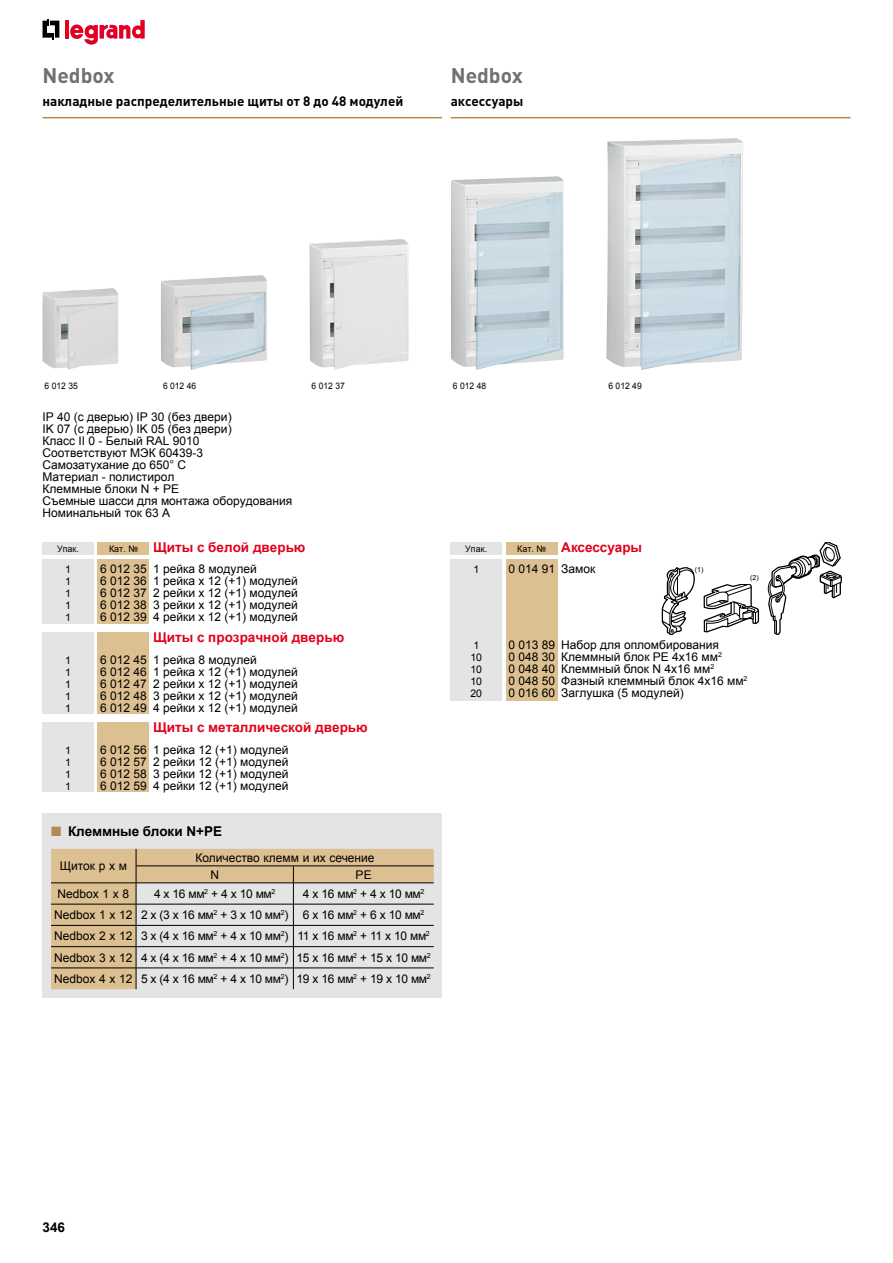
<style>
.page{position:relative;width:893px;height:1263px;background:#fff}
.page>*{position:absolute;margin:0;border:0;box-sizing:border-box;transform-origin:0 0}
.t1{font:700 21px "DIN Pro";color:#707172}
.t2{font:700 13.5px "Arial";color:#e2001a}
.t3{font:700 13.5px "DIN Pro";color:#000}
.t4{font:700 13.5px "Arial";color:#000}
.t5{font:12px/12px "Arial";color:#000}
.t6{font:12px/21.3px "Arial";letter-spacing:-.03em;color:#000}
.t7{font:10.5px "Arial";color:#000}
.t8{font:9px "Arial";color:#000;scale:.95 1}
.t9{font:9px "Arial";color:#000}
.t10{font:7.05px "Arial";color:#000}
.s1{font-weight:400;font-size:9px;color:#000}
.s2{color:#b78853}
</style>
<div class="page">
<svg style="left:43px;top:19px;width:16px;height:20px"></svg>
<hr style="left:65px;top:20px;width:4px;height:18px;background:#e2001a">
<svg style="left:70px;top:20px;width:75px;height:25px"></svg>
<div style="left:43px;top:813px;width:399px;height:185px;background:#e3e4e4"></div>
<img style="left:42px;top:288px;width:76px;height:82px">
<img style="left:161px;top:275px;width:106px;height:95px">
<img style="left:309px;top:239px;width:99px;height:131px">
<img style="left:606px;top:138px;width:137px;height:232px">
<img style="left:451px;top:176px;width:113px;height:194px">
<div style="left:43px;top:542px;width:51px;height:13px;background:#e3e4e4"></div>
<div style="left:98px;top:542px;width:51px;height:13px;background:#ddc091"></div>
<div style="left:98px;top:559px;width:51px;height:65px;background:#ddc091"></div>
<div style="left:43px;top:559px;width:51px;height:65px;background:#e3e4e4"></div>
<div style="left:98px;top:723px;width:51px;height:69px;background:#ddc091"></div>
<div style="left:43px;top:723px;width:51px;height:69px;background:#e3e4e4"></div>
<div style="left:98px;top:632px;width:51px;height:82px;background:#ddc091"></div>
<div style="left:43px;top:632px;width:51px;height:82px;background:#e3e4e4"></div>
<div style="left:506px;top:542px;width:51px;height:13px;background:#ddc091"></div>
<div style="left:451px;top:542px;width:51px;height:13px;background:#e3e4e4"></div>
<div style="left:506px;top:559px;width:51px;height:141px;background:#ddc091"></div>
<div style="left:451px;top:559px;width:51px;height:141px;background:#e3e4e4"></div>
<svg style="left:704px;top:584px;width:55px;height:49px"></svg>
<svg style="left:661px;top:568px;width:34px;height:67px"></svg>
<svg style="left:768px;top:542px;width:74px;height:93px"></svg>
<svg style="left:51px;top:849px;width:383px;height:140px"></svg>
<hr style="left:136px;top:865px;width:157px;height:1px;background:#000">
<hr style="left:293px;top:865px;width:141px;height:1px;background:#000">
<hr style="left:51px;top:883px;width:85px;height:1px;background:#000">
<hr style="left:136px;top:883px;width:157px;height:1px;background:#000">
<hr style="left:293px;top:883px;width:141px;height:1px;background:#000">
<hr style="left:51px;top:904px;width:85px;height:1px;background:#000">
<hr style="left:136px;top:904px;width:157px;height:1px;background:#000">
<hr style="left:293px;top:904px;width:141px;height:1px;background:#000">
<hr style="left:51px;top:925px;width:85px;height:1px;background:#000">
<hr style="left:136px;top:925px;width:157px;height:1px;background:#000">
<hr style="left:293px;top:925px;width:141px;height:1px;background:#000">
<hr style="left:51px;top:946px;width:85px;height:1px;background:#000">
<hr style="left:136px;top:946px;width:157px;height:1px;background:#000">
<hr style="left:293px;top:946px;width:141px;height:1px;background:#000">
<hr style="left:51px;top:968px;width:85px;height:1px;background:#000">
<hr style="left:136px;top:968px;width:157px;height:1px;background:#000">
<svg style="left:136px;top:849px;width:1px;height:140px"></svg>
<hr style="left:293px;top:968px;width:141px;height:1px;background:#000">
<svg style="left:293px;top:866px;width:1px;height:123px"></svg>
<hr style="left:43px;top:117px;width:399px;height:1px;background:#b78853">
<hr style="left:451px;top:117px;width:399px;height:1px;background:#b78853">
<p class="t1" style="left:43px;top:61px;width:74px">Nedbox</p>
<p class="t3" style="left:43px;top:92px;width:362px">накладные распределительные щиты от 8 до 48 модулей</p>
<p class="t1" style="left:451px;top:61px;width:74px">Nedbox</p>
<p class="t3" style="left:451px;top:92px;width:74px">аксессуары</p>
<p class="t8" style="left:45px;top:380px;width:37px">6 012 35</p>
<p class="t8" style="left:163px;top:380px;width:37px">6 012 46</p>
<p class="t8" style="left:312px;top:380px;width:37px">6 012 37</p>
<p class="t8" style="left:453px;top:380px;width:37px">6 012 48</p>
<p class="t8" style="left:608px;top:380px;width:37px">6 012 49</p>
<p class="t5" style="left:43px;top:411px;width:251px">IP 40 (с дверью) IP 30 (без двери)<br>IK 07 (с дверью) IK 05 (без двери)<br>Класс II 0 - Белый RAL 9010<br>Соответствуют МЭК 60439-3<br>Самозатухание до 650° C<br>Материал - полистирол<br>Клеммные блоки N + PE<br>Съемные шасси для монтажа оборудования<br>Номинальный ток 63 А</p>
<p class="t9" style="left:57px;top:543px;width:24px">Упак.</p>
<p class="t2" style="left:109px;top:538px;width:198px"><span class="s1">Кат. №</span> Щиты с белой дверью</p>
<p class="t7" style="left:65px;top:563px;width:7px">1</p>
<p class="t5" style="left:100px;top:563px;width:158px">6 012 35 1 рейка 8 модулей</p>
<p class="t7" style="left:65px;top:575px;width:7px">1</p>
<p class="t5" style="left:100px;top:575px;width:199px">6 012 36 1 рейка х 12 (+1) модулей</p>
<p class="t7" style="left:65px;top:587px;width:7px">1</p>
<p class="t5" style="left:100px;top:587px;width:199px">6 012 37 2 рейки х 12 (+1) модулей</p>
<p class="t7" style="left:65px;top:599px;width:7px">1</p>
<p class="t5" style="left:100px;top:599px;width:199px">6 012 38 3 рейки х 12 (+1) модулей</p>
<p class="t7" style="left:65px;top:611px;width:7px">1</p>
<p class="t5" style="left:100px;top:611px;width:199px">6 012 39 4 рейки х 12 (+1) модулей</p>
<p class="t9" style="left:465px;top:543px;width:24px">Упак.</p>
<p class="t2" style="left:517px;top:538px;width:126px"><span class="s1">Кат. №</span> Аксессуары</p>
<p class="t7" style="left:473px;top:563px;width:7px">1</p>
<p class="t5" style="left:508px;top:563px;width:89px">0 014 91 Замок</p>
<p class="t10" style="left:695px;top:565px;width:10px">(1)</p>
<p class="t10" style="left:750px;top:573px;width:10px">(2)</p>
<p class="t2" style="left:153px;top:628px;width:193px">Щиты с прозрачной дверью</p>
<p class="t7" style="left:65px;top:653px;width:7px">1</p>
<p class="t5" style="left:100px;top:653px;width:158px">6 012 45 1 рейка 8 модулей</p>
<p class="t7" style="left:65px;top:665px;width:7px">1</p>
<p class="t5" style="left:100px;top:665px;width:199px">6 012 46 1 рейка х 12 (+1) модулей</p>
<p class="t7" style="left:65px;top:677px;width:7px">1</p>
<p class="t5" style="left:100px;top:677px;width:199px">6 012 47 2 рейки х 12 (+1) модулей</p>
<p class="t7" style="left:65px;top:689px;width:7px">1</p>
<p class="t5" style="left:100px;top:689px;width:199px">6 012 48 3 рейки х 12 (+1) модулей</p>
<p class="t7" style="left:65px;top:701px;width:7px">1</p>
<p class="t5" style="left:100px;top:701px;width:199px">6 012 49 4 рейки х 12 (+1) модулей</p>
<p class="t2" style="left:153px;top:719px;width:216px">Щиты с металлической дверью</p>
<p class="t7" style="left:65px;top:743px;width:7px">1</p>
<p class="t5" style="left:100px;top:744px;width:190px">6 012 56 1 рейка 12 (+1) модулей</p>
<p class="t7" style="left:65px;top:755px;width:7px">1</p>
<p class="t5" style="left:100px;top:756px;width:190px">6 012 57 2 рейки 12 (+1) модулей</p>
<p class="t7" style="left:65px;top:767px;width:7px">1</p>
<p class="t5" style="left:100px;top:768px;width:190px">6 012 58 3 рейки 12 (+1) модулей</p>
<p class="t7" style="left:65px;top:779px;width:7px">1</p>
<p class="t5" style="left:100px;top:780px;width:190px">6 012 59 4 рейки 12 (+1) модулей</p>
<p class="t4" style="left:51px;top:822px;width:173px"><span class="s2">■</span> Клеммные блоки N+PE</p>
<p class="t5" style="left:60px;top:860px;width:69px">Щиток р х м</p>
<p class="t5" style="left:210px;top:849px;width:166px;line-height:17px;text-indent:-15px">Количество клемм и их сечение<br>N</p>
<p class="t5" style="left:356px;top:869px;width:18px">PE</p>
<p class="t6" style="left:54px;top:883px;width:378px;text-indent:249px">4 x 16 мм<sup>2</sup> + 4 х 10 мм<sup>2<br></sup>Nedbox 1 x 12 2 х (3 x 16 мм<sup>2</sup> + 3 х 10 мм<sup>2</sup>) 6 x 16 мм<sup>2</sup> + 6 х 10 мм<sup>2<br></sup>Nedbox 2 x 12 3 х (4 x 16 мм<sup>2</sup> + 4 х 10 мм<sup>2</sup>) 11 x 16 мм<sup>2</sup> + 11 х 10 мм<sup>2<br></sup>Nedbox 3 x 12 4 х (4 x 16 мм<sup>2</sup> + 4 х 10 мм<sup>2</sup>) 15 x 16 мм<sup>2</sup> + 15 х 10 мм<sup>2<br></sup>Nedbox 4 x 12 5 х (4 x 16 мм<sup>2</sup> + 4 х 10 мм<sup>2</sup>) 19 x 16 мм<sup>2</sup> + 19 х 10 мм<sup>2</sup></p>
<p class="t5" style="left:58px;top:888px;width:73px">Nedbox 1 x 8</p>
<p class="t5" style="left:154px;top:888px;width:123px">4 x 16 мм<sup>2</sup> + 4 х 10 мм<sup>2</sup></p>
<p class="t7" style="left:473px;top:638px;width:7px">1</p>
<p class="t5" style="left:508px;top:639px;width:212px">0 013 89 Набор для опломбирования</p>
<p class="t7" style="left:470px;top:650px;width:13px">10</p>
<p class="t5" style="left:508px;top:651px;width:215px">0 048 30 Клеммный блок PE 4x16 мм<sup>2</sup></p>
<p class="t7" style="left:470px;top:662px;width:13px">10</p>
<p class="t5" style="left:508px;top:663px;width:207px">0 048 40 Клеммный блок N 4x16 мм<sup>2</sup></p>
<p class="t7" style="left:470px;top:674px;width:13px">10</p>
<p class="t5" style="left:508px;top:675px;width:241px">0 048 50 Фазный клеммный блок 4x16 мм<sup>2</sup></p>
<p class="t7" style="left:470px;top:686px;width:13px">20</p>
<p class="t5" style="left:508px;top:687px;width:177px">0 016 60 Заглушка (5 модулей)</p>
<p class="t4" style="left:43px;top:1219px;width:24px">346</p>
</div>
